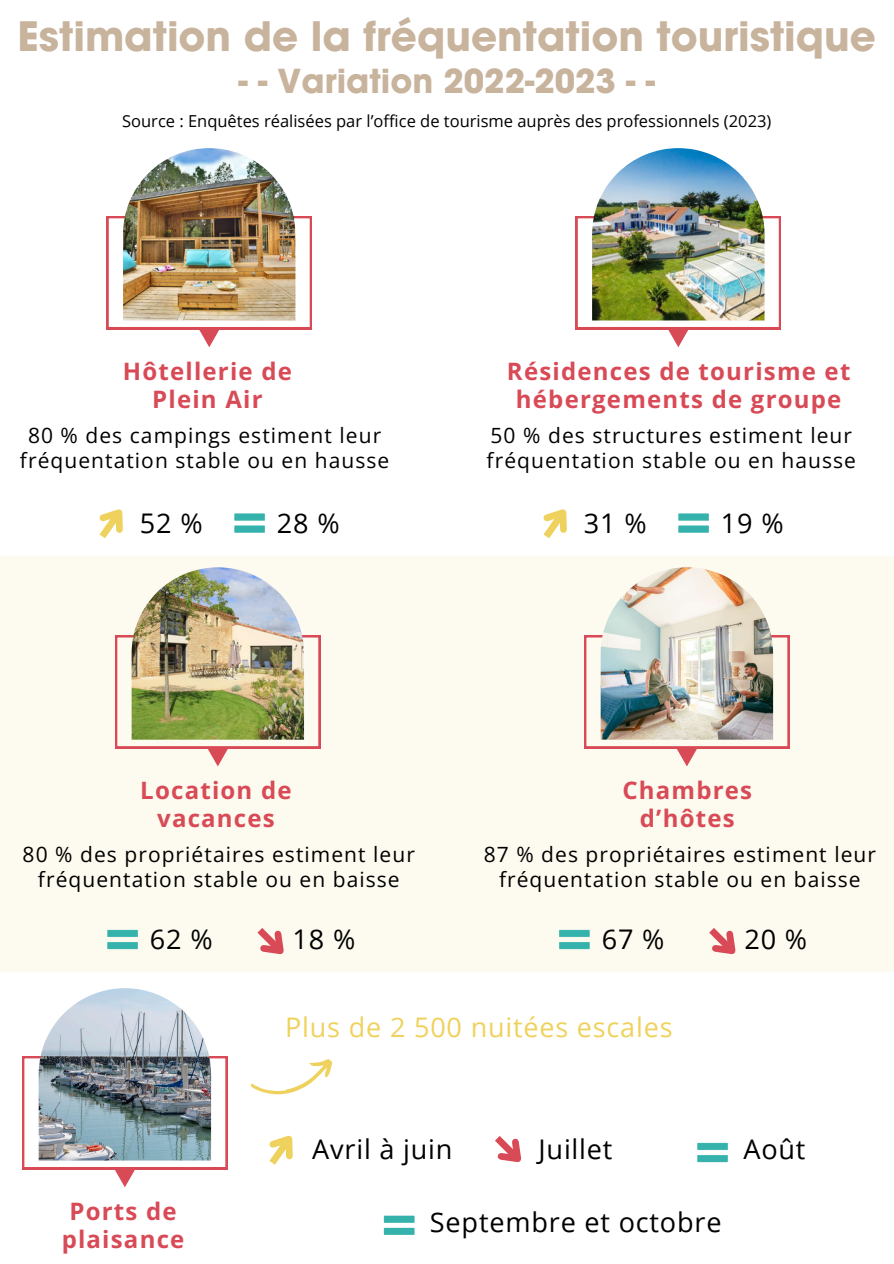
<style>
.page{position:relative;width:894px;height:1264px;background:#fff}
.page>*{position:absolute;margin:0;border:0;box-sizing:border-box;transform-origin:0 0}
.t1{font:700 40.5px "ITC Avant Garde Pro";color:#c8b39d}
.t2{font:700 33px "ITC Avant Garde Pro";color:#c8b39d}
.t3{font:27px "Open Sans";letter-spacing:.03em;color:#000}
.t4{font:27px "Open Sans";letter-spacing:.03em;color:#efd25d}
.t5{font:700 24px/28.2px "Open Sans";letter-spacing:.05em;color:#d84a56;text-align:center}
.t6{font:21px/24.8px "Open Sans";letter-spacing:.05em;color:#000;text-align:center}
.t7{font:16.5px "Open Sans";color:#000}
</style>
<div class="page">
<img style="left:125px;top:148px;width:169px;height:68px">
<img style="left:106px;top:216px;width:205px;height:131px">
<svg style="left:99px;top:509px;width:24px;height:29px"></svg>
<svg style="left:234px;top:513px;width:31px;height:19px"></svg>
<svg style="left:543px;top:509px;width:24px;height:29px"></svg>
<svg style="left:678px;top:513px;width:30px;height:19px"></svg>
<img style="left:594px;top:148px;width:169px;height:68px">
<img style="left:575px;top:216px;width:205px;height:131px">
<div style="left:0;top:556px;width:893px;height:415px;background:#fdfaef"></div>
<img style="left:133px;top:567px;width:169px;height:68px">
<img style="left:115px;top:635px;width:205px;height:131px">
<svg style="left:107px;top:929px;width:31px;height:20px"></svg>
<img style="left:603px;top:567px;width:168px;height:68px">
<img style="left:584px;top:635px;width:204px;height:131px">
<svg style="left:250px;top:928px;width:52px;height:44px"></svg>
<svg style="left:559px;top:929px;width:30px;height:20px"></svg>
<svg style="left:701px;top:928px;width:52px;height:44px"></svg>
<img style="left:40px;top:988px;width:169px;height:68px">
<img style="left:22px;top:1056px;width:205px;height:131px">
<svg style="left:250px;top:1059px;width:83px;height:36px"></svg>
<svg style="left:269px;top:1135px;width:24px;height:30px"></svg>
<svg style="left:495px;top:1136px;width:27px;height:26px"></svg>
<svg style="left:697px;top:1142px;width:30px;height:19px"></svg>
<svg style="left:384px;top:1215px;width:30px;height:19px"></svg>
<h5 class="t1" style="left:18px;top:21px;width:859px">Estimation de la fréquentation touristique</h5>
<h4 class="t2" style="left:238px;top:68px;width:417px">- - Variation 2022-2023 - -</h4>
<p class="t7" style="left:122px;top:109px;width:650px">Source : Enquêtes réalisées par l’office de tourisme auprès des professionnels (2023)</p>
<h5 class="t5" style="left:123px;top:356px;width:170px">Hôtellerie de<br>Plein Air</h5>
<h3 class="t6" style="left:20px;top:422px;width:371px">80 % des campings estiment leur fréquentation stable ou en hausse</h3>
<p class="t3" style="left:140px;top:503px;width:64px">52 %</p>
<h3 class="t3" style="left:277px;top:503px;width:64px">28 %</h3>
<h3 class="t5" style="left:507px;top:356px;width:345px">Résidences de tourisme et hébergements de groupe</h3>
<p class="t6" style="left:486px;top:422px;width:371px;text-align:left">50 % des structures estiment leur fréquentation stable ou en hausse</p>
<h3 class="t3" style="left:583px;top:503px;width:64px">31 %</h3>
<p class="t3" style="left:720px;top:503px;width:64px">19 %</p>
<h4 class="t5" style="left:140px;top:775px;width:153px">Location de vacances</h4>
<h5 class="t6" style="left:23px;top:841px;width:394px">80 % des propriétaires estiment leur fréquentation stable ou en baisse</h5>
<p class="t3" style="left:150px;top:920px;width:64px">62 %</p>
<h4 class="t3" style="left:292px;top:920px;width:64px">18 %</h4>
<h3 class="t5" style="left:622px;top:775px;width:131px">Chambres d’hôtes</h3>
<h3 class="t6" style="left:483px;top:841px;width:394px">87 % des propriétaires estiment leur fréquentation stable ou en baisse</h3>
<h4 class="t3" style="left:601px;top:920px;width:64px">67 %</h4>
<p class="t3" style="left:744px;top:920px;width:64px">20 %</p>
<h3 class="t4" style="left:285px;top:1008px;width:389px">Plus de 2 500 nuitées escales</h3>
<p class="t5" style="left:62px;top:1196px;width:124px">Ports de plaisance</p>
<h3 class="t3" style="left:312px;top:1129px;width:142px">Avril à juin</h3>
<p class="t3" style="left:538px;top:1129px;width:75px">Juillet</p>
<h4 class="t3" style="left:743px;top:1129px;width:64px">Août</h4>
<h3 class="t3" style="left:430px;top:1202px;width:293px">Septembre et octobre</h3>
</div>
